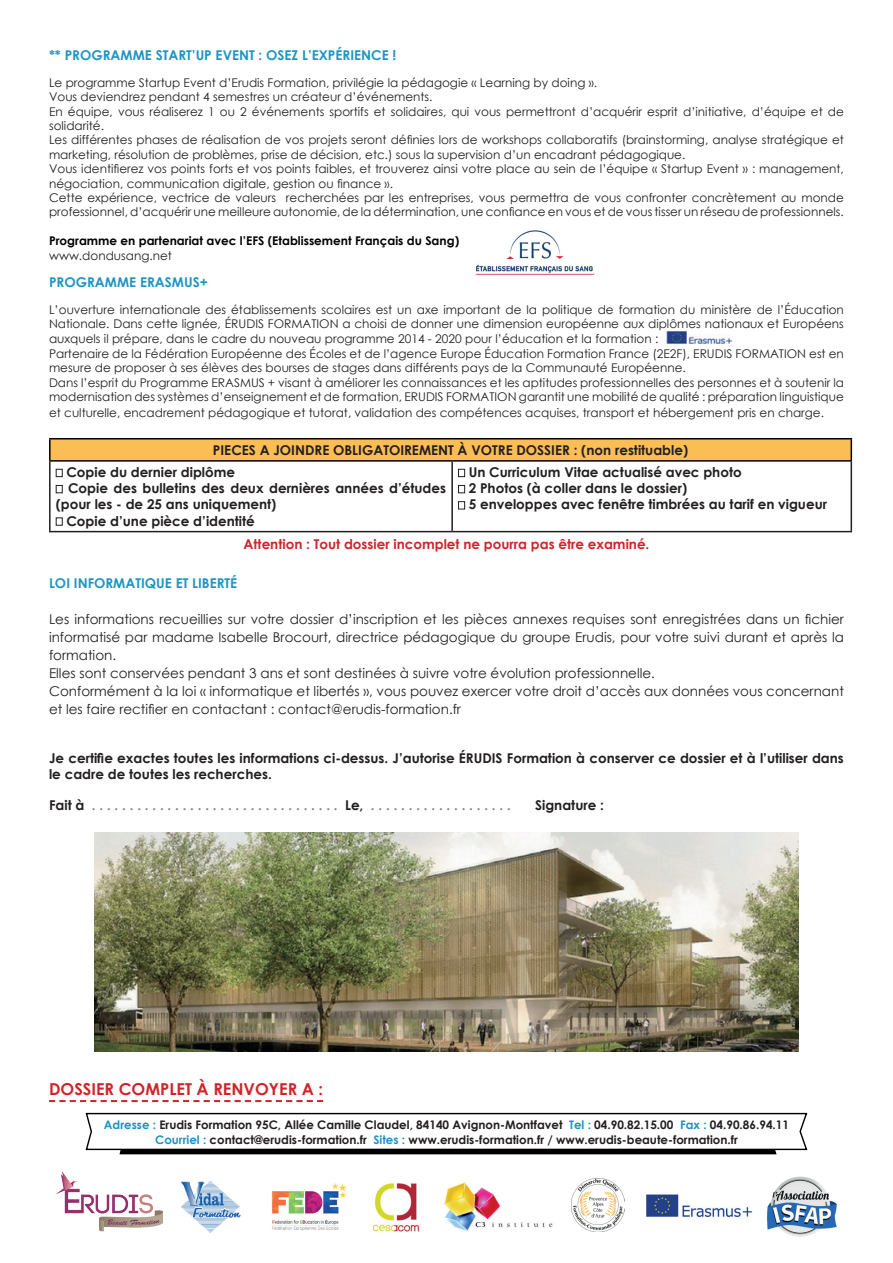
<style>
.page{position:relative;width:893px;height:1263px;background:#fff}
.page>*{position:absolute;margin:0;border:0;box-sizing:border-box;transform-origin:0 0}
.t1{font:700 16.5px "Century Gothic";color:#d1232a}
.t2{font:13.5px/18px "Century Gothic";color:#231f20}
.t3{font:700 13.5px/16.2px "Century Gothic";color:#231f20}
.t4{font:700 13.5px "Century Gothic";color:#1e95c2}
.t5{font:700 13.5px "Century Gothic";color:#808285}
.t6{font:700 13.5px "Century Gothic";color:#d1232a}
.t7{font:12px/14.4px "Century Gothic";color:#231f20}
.t8{font:700 12px "Century Gothic";color:#000001}
.t9{font:700 11.85px/14.1px "Century Gothic";color:#231f20;text-align:center}
.s1{color:#231f20}
.s2{color:#1d93c4}
</style>
<div class="page">
<img style="left:664px;top:330px;width:69px;height:13px">
<svg style="left:49px;top:1100px;width:274px;height:2px"></svg>
<img style="left:272px;top:1183px;width:75px;height:48px">
<img style="left:372px;top:1183px;width:48px;height:48px">
<img style="left:444px;top:1182px;width:109px;height:50px">
<img style="left:182px;top:1181px;width:59px;height:52px">
<img style="left:571px;top:1178px;width:53px;height:53px">
<img style="left:646px;top:1194px;width:106px;height:23px">
<img style="left:767px;top:1176px;width:70px;height:61px">
<img style="left:55px;top:1171px;width:107px;height:61px">
<img style="left:476px;top:230px;width:118px;height:44px">
<svg style="left:85px;top:1112px;width:723px;height:43px"></svg>
<img style="left:94px;top:832px;width:704px;height:219px">
<div style="left:50px;top:439px;width:801px;height:22px;background:#fabe55"></div>
<hr style="left:49px;top:462px;width:2px;height:69px;background:#231f20">
<hr style="left:451px;top:462px;width:2px;height:69px;background:#231f20">
<hr style="left:851px;top:462px;width:1px;height:69px;background:#231f20">
<hr style="left:49px;top:531px;width:403px;height:1px;background:#231f20">
<hr style="left:452px;top:531px;width:400px;height:1px;background:#231f20">
<hr style="left:49px;top:438px;width:403px;height:1px;background:#000001">
<hr style="left:49px;top:439px;width:2px;height:21px;background:#000001">
<hr style="left:452px;top:438px;width:400px;height:1px;background:#000001">
<svg style="left:851px;top:439px;width:1px;height:21px"></svg>
<hr style="left:49px;top:460px;width:403px;height:2px;background:#000001">
<hr style="left:452px;top:460px;width:400px;height:2px;background:#000001">
<div style="left:56px;top:469px;width:7px;height:8px;border:1px solid #231f20"></div>
<div style="left:56px;top:485px;width:7px;height:8px;border:1px solid #231f20"></div>
<div style="left:56px;top:517px;width:7px;height:9px;border:1px solid #231f20"></div>
<div style="left:458px;top:469px;width:7px;height:8px;border:1px solid #231f20"></div>
<div style="left:458px;top:485px;width:7px;height:8px;border:1px solid #231f20"></div>
<div style="left:458px;top:501px;width:7px;height:8px;border:1px solid #231f20"></div>
<p class="t4" style="left:49px;top:45px;width:349px">** PROGRAMME START’UP EVENT : OSEZ L’EXPÉRIENCE !</p>
<p class="t7" style="left:49px;top:75px;width:796px">Le programme Startup Event d’Erudis Formation, privilégie la pédagogie « Learning by doing ».<br>Vous deviendrez pendant 4 semestres un créateur d’événements.<br>En équipe, vous réaliserez 1 ou 2 événements sportifs et solidaires, qui vous permettront d’acquérir esprit d’initiative, d’équipe et de solidarité.<br>Les différentes phases de réalisation de vos projets seront définies lors de workshops collaboratifs (brainstorming, analyse stratégique et marketing, résolution de problèmes, prise de décision, etc.) sous la supervision d’un encadrant pédagogique.<br>Vous identifierez vos points forts et vos points faibles, et trouverez ainsi votre place au sein de l’équipe « Startup Event » : management, négociation, communication digitale, gestion ou finance ».<br>Cette expérience, vectrice de valeurs recherchées par les entreprises, vous permettra de vous confronter concrètement au monde professionnel, d’acquérir une meilleure autonomie, de la détermination, une confiance en vous et de vous tisser un réseau de professionnels.</p>
<p class="t8" style="left:49px;top:232px;width:412px">Programme en partenariat avec l’EFS (Etablissement Français du Sang)</p>
<p class="t7" style="left:49px;top:248px;width:124px">www.dondusang.net</p>
<p class="t4" style="left:49px;top:271px;width:160px">PROGRAMME ERASMUS+</p>
<p class="t7" style="left:49px;top:302px;width:796px">L’ouverture internationale des établissements scolaires est un axe important de la politique de formation du ministère de l’Éducation Nationale. Dans cette lignée, ÉRUDIS FORMATION a choisi de donner une dimension européenne aux diplômes nationaux et Européens auxquels il prépare, dans le cadre du nouveau programme 2014 - 2020 pour l’éducation et la formation :<br>Partenaire de la Fédération Européenne des Écoles et de l’agence Europe Éducation Formation France (2E2F), ERUDIS FORMATION est en mesure de proposer à ses élèves des bourses de stages dans différents pays de la Communauté Européenne.<br>Dans l’esprit du Programme ERASMUS + visant à améliorer les connaissances et les aptitudes professionnelles des personnes et à soutenir la modernisation des systèmes d’enseignement et de formation, ERUDIS FORMATION garantit une mobilité de qualité : préparation linguistique</p>
<p class="t7" style="left:49px;top:406px;width:776px">et culturelle, encadrement pédagogique et tutorat, validation des compétences acquises, transport et hébergement pris en charge.</p>
<p class="t3" style="left:66px;top:438px;width:623px;line-height:22.2px;text-indent:147px">PIECES A JOINDRE OBLIGATOIREMENT À VOTRE DOSSIER : (non restituable)<br>Copie du dernier diplôme</p>
<p class="t3" style="left:68px;top:480px;width:380px">Copie des bulletins des deux dernières années d’études</p>
<p class="t3" style="left:56px;top:496px;width:222px">(pour les - de 25 ans uniquement)</p>
<p class="t3" style="left:66px;top:512px;width:190px">Copie d’une pièce d’identité</p>
<p class="t3" style="left:469px;top:463px;width:360px">Un Curriculum Vitae actualisé avec photo<br>2 Photos (à coller dans le dossier)<br>5 enveloppes avec fenêtre timbrées au tarif en vigueur</p>
<p class="t6" style="left:244px;top:533px;width:407px">Attention : Tout dossier incomplet ne pourra pas être examiné.</p>
<p class="t4" style="left:49px;top:573px;width:190px">LOI INFORMATIQUE ET LIBERTÉ</p>
<p class="t2" style="left:49px;top:610px;width:796px">Les informations recueillies sur votre dossier d’inscription et les pièces annexes requises sont enregistrées dans un fichier informatisé par madame Isabelle Brocourt, directrice pédagogique du groupe Erudis, pour votre suivi durant et après la formation.<br>Elles sont conservées pendant 3 ans et sont destinées à suivre votre évolution professionnelle.<br>Conformément à la loi « informatique et libertés », vous pouvez exercer votre droit d’accès aux données vous concernant et les faire rectifier en contactant : contact@erudis-formation.fr</p>
<p class="t3" style="left:49px;top:749px;width:796px">Je certifie exactes toutes les informations ci-dessus. J’autorise ÉRUDIS Formation à conserver ce dossier et à l’utiliser dans le cadre de toutes les recherches.</p>
<p class="t5" style="left:49px;top:795px;width:463px"><span class="s1">Fait à</span> . . . . . . . . . . . . . . . . . . . . . . . . . . . . . . . . . <span class="s1">Le,</span> . . . . . . . . . . . . . . . . . . .</p>
<p class="t3" style="left:535px;top:797px;width:70px">Signature :</p>
<h1 class="t1" style="left:49px;top:1076px;width:276px">DOSSIER COMPLET À RENVOYER A :</h1>
<p class="t9" style="left:104px;top:1117px;width:687px"><span class="s2">Adresse :</span> Erudis Formation 95C, Allée Camille Claudel, 84140 Avignon-Montfavet <span class="s2">Tel :</span> 04.90.82.15.00 <span class="s2">Fax :</span> 04.90.86.94.11<br><span class="s2">Courriel :</span> contact@erudis-formation.fr <span class="s2">Sites :</span> www.erudis-formation.fr / www.erudis-beaute-formation.fr</p>
</div>
